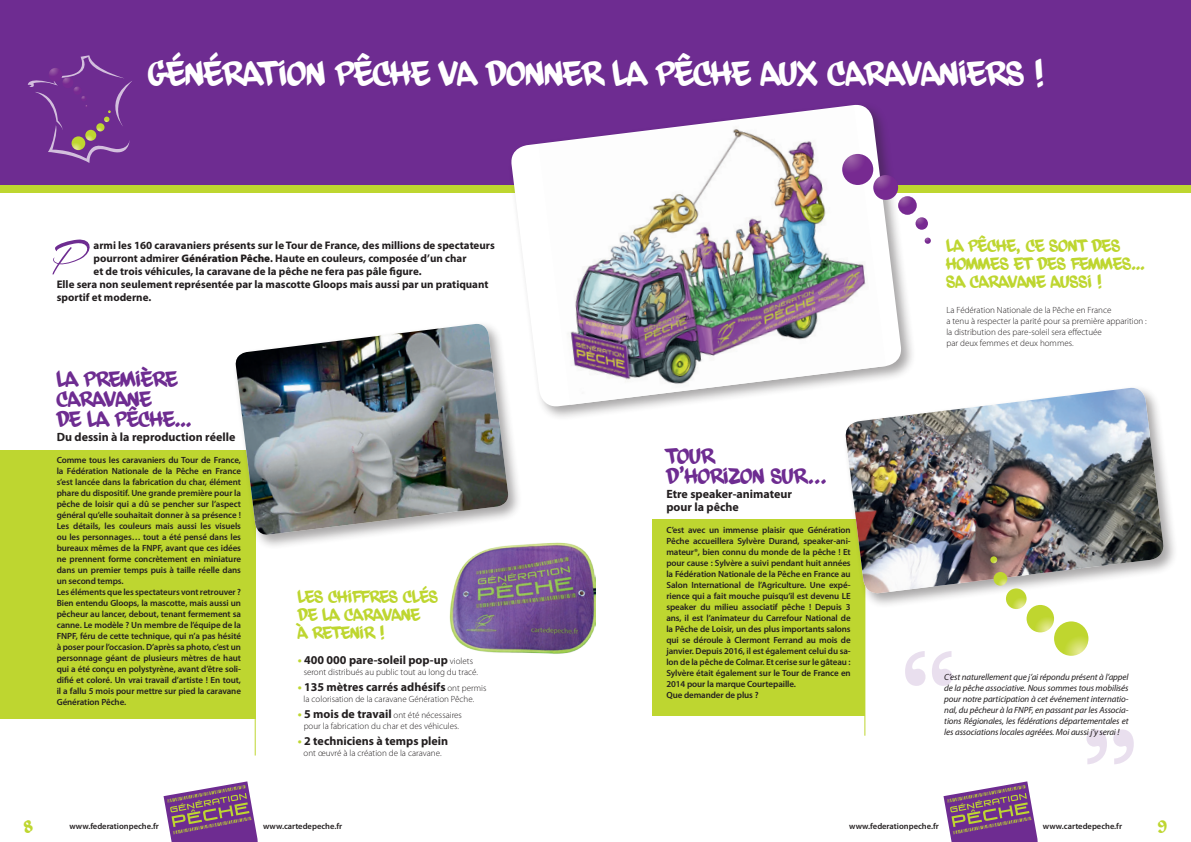
<style>
.page{position:relative;width:1191px;height:842px;background:#fff}
.page>*{position:absolute;margin:0;border:0;box-sizing:border-box;transform-origin:0 0}
.t1{font:700 100px "Baskerville";color:#6e2c91}
.t2{font:50px "Arizonia";color:#6e2c91}
.t3{font:39.5px "dfd Chasquilla";letter-spacing:.025em;color:#fff}
.t4{font:25px/20px "dfd Chasquilla";letter-spacing:.025em;color:#6e2c91}
.t5{font:20px/18px "dfd Chasquilla";letter-spacing:.025em;color:#bed630}
.t6{font:700 12px/13px "Myriad Pro";color:#231f20}
.t7{font:700 11px "Myriad Pro";color:#231f20}
.t8{font:600 9px/11px "Myriad Pro";letter-spacing:-.01em;color:#231f20}
.t9{font:300 9px/11px "Myriad Pro";color:#231f20;text-align:center}
.t10{font:italic 9px/11px "Myriad Pro";letter-spacing:-.01em;color:#231f20;text-align:justify}
.t11{font:600 8.5px "Myriad Pro";color:#231f20}
.s1{font-weight:900}
.s2{color:#bed630}
.s3{font-weight:300;font-size:9px}
.s4{font-weight:700;font-size:12px;color:#bed630}
.s5{font-weight:700;font-size:12px}
</style>
<div class="page">
<div style="left:0;top:0;width:595px;height:193px;background:#bed630"></div>
<div style="left:595px;top:0;width:596px;height:193px;background:#bed630"></div>
<div style="left:0;top:0;width:595px;height:184px;background:#6e2c91"></div>
<div style="left:595px;top:0;width:596px;height:184px;background:#6e2c91"></div>
<div style="left:0;top:450px;width:255px;height:269px;background:#bed630"></div>
<div style="left:652px;top:519px;width:213px;height:197px;background:#bed630"></div>
<hr style="left:864px;top:444px;width:1px;height:292px;background:#bed630">
<hr style="left:255px;top:368px;width:1px;height:387px;background:#bed630">
<div style="left:232px;top:320px;width:291px;height:229px;background:#231f20;opacity:.4"></div>
<img style="left:234px;top:324px;width:275px;height:212px">
<div style="left:508px;top:101px;width:408px;height:320px;background:#231f20;opacity:.4"></div>
<svg style="left:509px;top:103px;width:394px;height:305px"></svg>
<img style="left:538px;top:106px;width:348px;height:299px">
<div style="left:842px;top:384px;width:336px;height:224px;background:#231f20;opacity:.4"></div>
<img style="left:844px;top:388px;width:321px;height:207px">
<svg style="left:27px;top:55px;width:105px;height:108px"></svg>
<img style="left:445px;top:536px;width:150px;height:118px">
<svg style="left:1054px;top:621px;width:34px;height:35px"></svg>
<svg style="left:1026px;top:605px;width:28px;height:27px"></svg>
<svg style="left:1006px;top:588px;width:20px;height:21px"></svg>
<svg style="left:993px;top:572px;width:14px;height:14px"></svg>
<svg style="left:990px;top:556px;width:7px;height:7px"></svg>
<svg style="left:842px;top:154px;width:31px;height:31px"></svg>
<svg style="left:873px;top:175px;width:25px;height:25px"></svg>
<svg style="left:898px;top:196px;width:18px;height:19px"></svg>
<svg style="left:915px;top:217px;width:13px;height:13px"></svg>
<svg style="left:924px;top:238px;width:7px;height:6px"></svg>
<svg style="left:163px;top:781px;width:95px;height:61px"></svg>
<div style="left:226px;top:832px;width:26px;height:10px;background:#6e2c91"></div>
<svg style="left:943px;top:781px;width:94px;height:61px"></svg>
<div style="left:1006px;top:832px;width:26px;height:10px;background:#6e2c91"></div>
<h3 class="t3" style="left:147px;top:52px;width:898px">GÉNÉRATION PÊCHE VA DONNER LA PÊCHE AUX CARAVANIERS !</h3>
<h2 class="t2" style="left:53px;top:228px;width:28px">P</h2>
<p class="t7" style="left:94px;top:239px;width:403px">armi les 160 caravaniers présents sur le Tour de France, des millions de spectateurs</p>
<p class="t7" style="left:94px;top:252px;width:374px">pourront admirer <span class="s1">Génération Pêche</span>. Haute en couleurs, composée d’un char</p>
<p class="t7" style="left:94px;top:265px;width:329px">et de trois véhicules, la caravane de la pêche ne fera pas pâle figure.</p>
<p class="t7" style="left:57px;top:278px;width:433px">Elle sera non seulement représentée par la mascotte Gloops mais aussi par un pratiquant</p>
<p class="t7" style="left:57px;top:291px;width:96px">sportif et moderne.</p>
<h3 class="t4" style="left:57px;top:368px;width:136px">LA PREMIÈRE<br>CARAVANE<br>DE LA PÊCHE…</h3>
<h3 class="t6" style="left:57px;top:430px;width:180px">Du dessin à la reproduction réelle</h3>
<p class="t8" style="left:57px;top:454px;width:186px">Comme tous les caravaniers du Tour de France, la Fédération Nationale de la Pêche en France s’est lancée dans la fabrication du char, élément phare du dispositif. Une grande première pour la pêche de loisir qui a dû se pencher sur l’aspect général qu’elle souhaitait donner à sa présence !<br>Les détails, les couleurs mais aussi les visuels ou les personnages… tout a été pensé dans les bureaux mêmes de la FNPF, avant que ces idées ne prennent forme concrètement en miniature dans un premier temps puis à taille réelle dans un second temps.<br>Les éléments que les spectateurs vont retrouver ?<br>Bien entendu Gloops, la mascotte, mais aussi un pêcheur au lancer, debout, tenant fermement sa canne. Le modèle ? Un membre de l’équipe de la FNPF, féru de cette technique, qui n’a pas hésité à poser pour l’occasion. D’après sa photo, c’est un personnage géant de plusieurs mètres de haut qui a été conçu en polystyrène, avant d’être soli&shy;difié et coloré. Un vrai travail d’artiste ! En tout, il a fallu 5 mois pour mettre sur pied la caravane Génération Pêche.</p>
<h3 class="t5" style="left:298px;top:586px;width:141px">LES CHIFFRES CLÉS<br>DE LA CARAVANE<br>À RETENIR !</h3>
<h3 class="t6" style="left:298px;top:653px;width:177px"><span class="s2">•</span> 400 000 pare-soleil pop-up <span class="s3">violets</span></h3>
<p class="t9" style="left:304px;top:666px;width:176px">seront distribués au public tout au long du tracé.</p>
<h3 class="t6" style="left:298px;top:680px;width:190px"><span class="s2">•</span> 135 mètres carrés adhésifs <span class="s3">ont permis</span></h3>
<p class="t9" style="left:304px;top:693px;width:172px">la colorisation de la caravane Génération Pêche.</p>
<p class="t9" style="left:298px;top:709px;width:166px"><span class="s4">•</span> <span class="s5">5 mois de travail</span> ont été nécessaires pour la fabrication du char et des véhicules.</p>
<h3 class="t6" style="left:298px;top:734px;width:152px"><span class="s2">•</span> 2 techniciens à temps plein</h3>
<p class="t9" style="left:304px;top:747px;width:139px">ont œuvré à la création de la caravane.</p>
<h3 class="t4" style="left:666px;top:445px;width:162px">TOUR<br>D’HORIZON SUR...</h3>
<h3 class="t6" style="left:666px;top:487px;width:127px">Etre speaker-animateur pour la pêche</h3>
<p class="t8" style="left:666px;top:524px;width:186px">C’est avec un immense plaisir que Génération Pêche accueillera Sylvère Durand, speaker-ani&shy;mateur®, bien connu du monde de la pêche ! Et pour cause : Sylvère a suivi pendant huit années la Fédération Nationale de la Pêche en France au Salon International de l’Agriculture. Une expé&shy;rience qui a fait mouche puisqu’il est devenu LE speaker du milieu associatif pêche ! Depuis 3 ans, il est l’animateur du Carrefour National de la Pêche de Loisir, un des plus importants salons qui se déroule à Clermont Ferrand au mois de janvier. Depuis 2016, il est également celui du sa&shy;lon de la pêche de Colmar. Et cerise sur le gâteau :<br>Sylvère était également sur le Tour de France en 2014 pour la marque Courtepaille.<br>Que demander de plus ?</p>
<h3 class="t5" style="left:946px;top:236px;width:200px">LA PÊCHE, CE SONT DES<br>HOMMES ET DES FEMMES…<br>SA CARAVANE AUSSI !</h3>
<p class="t9" style="left:946px;top:305px;width:202px;text-align:left">La Fédération Nationale de la Pêche en France<br>a tenu à respecter la parité pour sa première apparition : la distribution des pare-soleil sera effectuée<br>par deux femmes et deux hommes.</p>
<h1 class="t1" style="left:899px;top:627px;width:61px">“</h1>
<p class="t10" style="left:944px;top:672px;width:186px">C’est naturellement que j’ai répondu présent à l’appel de la pêche associative. Nous sommes tous mobilisés pour notre participation à cet événement internatio&shy;nal, du pêcheur à la FNPF, en passant par les Associa&shy;tions Régionales, les fédérations départementales et</p>
<p class="t10" style="left:944px;top:727px;width:177px">les associations locales agréées. Moi aussi j’y serai !</p>
<h1 class="t1" style="left:1140px;top:788px;width:61px;rotate:-180deg">“</h1>
<h3 class="t5" style="left:24px;top:817px;width:10px">8</h3>
<h3 class="t5" style="left:1158px;top:817px;width:10px">9</h3>
<p class="t11" style="left:69px;top:822px;width:91px">www.federationpeche.fr</p>
<p class="t11" style="left:263px;top:822px;width:81px">www.cartedepeche.fr</p>
<p class="t11" style="left:849px;top:822px;width:91px">www.federationpeche.fr</p>
<p class="t11" style="left:1043px;top:822px;width:81px">www.cartedepeche.fr</p>
</div>
